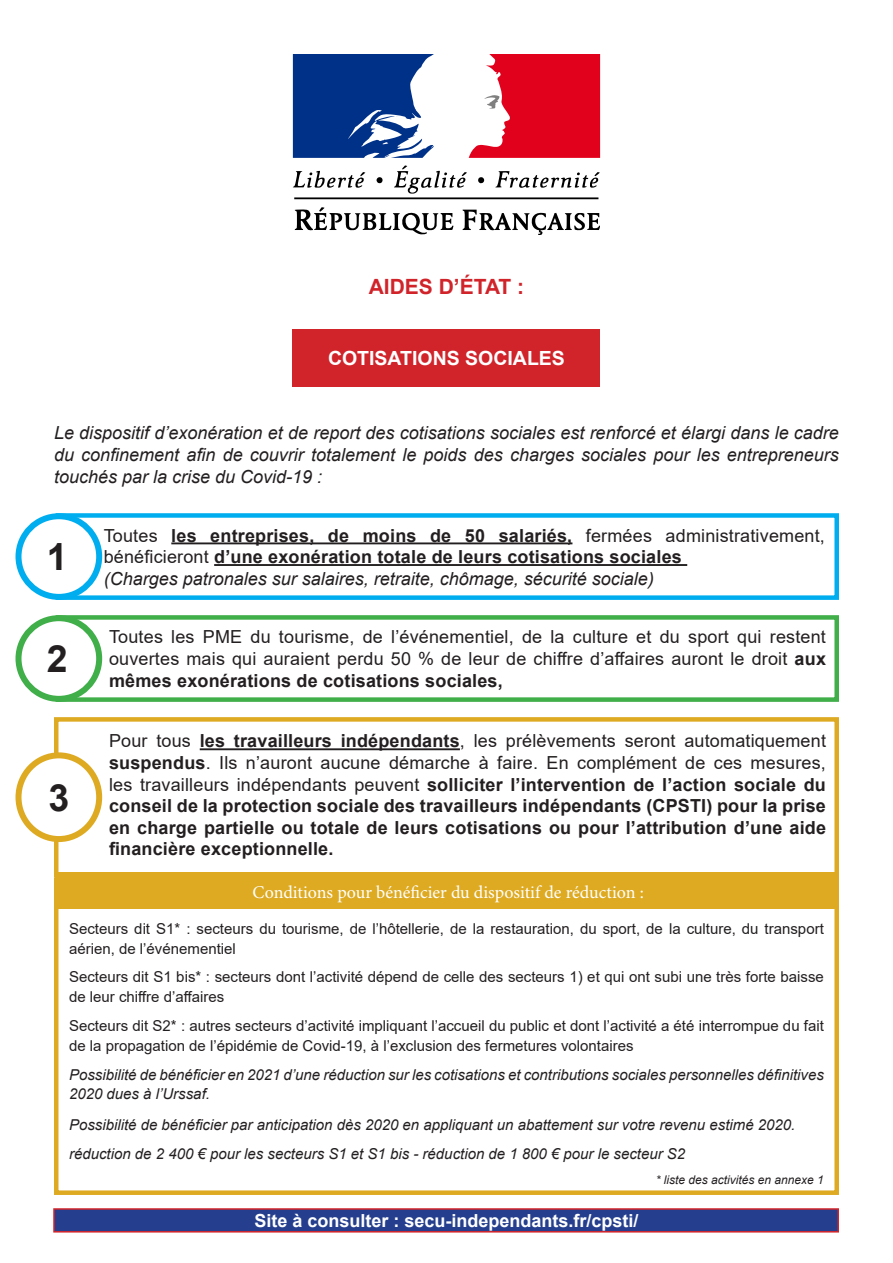
<style>
.page{position:relative;width:893px;height:1263px;background:#fff}
.page>*{position:absolute;margin:0;border:0;box-sizing:border-box;transform-origin:0 0}
.t1{font:700 37.5px "Arial";color:#231f20}
.t2{font:700 21px "Arial";color:#d1232a}
.t3{font:700 19.5px "Arial";color:#fff}
.t4{font:700 18px/21.6px "Arial";letter-spacing:.01em;color:#231f20;text-align:justify}
.t5{font:italic 18px/21.6px "Arial";color:#231f20;text-align:justify}
.t6{font:18px/21.6px "Arial";letter-spacing:.01em;color:#231f20;text-align:justify}
.t7{font:18px "Minion Pro";color:#fff}
.t8{font:700 18px "Arial";color:#fff}
.t9{font:15px/19.8px "Arial";color:#231f20}
.t10{font:italic 15px/19.8px "Arial";color:#231f20}
.t11{font:italic 12px "Arial";color:#231f20}
.s1{font-weight:400}
.s2{font-weight:400;font-style:italic}
.s3{font-weight:700}
</style>
<div class="page">
<div style="left:293px;top:330px;width:307px;height:57px;background:#d1232a"></div>
<div style="left:56px;top:513px;width:783px;height:87px;border:4px solid #00aeef"></div>
<div style="left:54px;top:717px;width:785px;height:160px;border:4px solid #deaa22"></div>
<div style="left:19px;top:516px;width:80px;height:81px;background:#fff;border-radius:50%"></div>
<div style="left:16px;top:513px;width:86px;height:87px;border:6px solid #00aeef;border-radius:50%"></div>
<div style="left:19px;top:755px;width:80px;height:84px;background:#fff;border-radius:50%"></div>
<div style="left:16px;top:752px;width:86px;height:90px;border:6px solid #deaa22;border-radius:50%"></div>
<div style="left:56px;top:615px;width:783px;height:87px;border:4px solid #40ae49"></div>
<div style="left:19px;top:618px;width:80px;height:81px;background:#fff;border-radius:50%"></div>
<div style="left:16px;top:615px;width:86px;height:87px;border:6px solid #40ae49;border-radius:50%"></div>
<div style="left:53px;top:1208px;width:786px;height:24px;background:#253f8e;border:2px solid #d1232a"></div>
<svg style="left:293px;top:165px;width:307px;height:70px"></svg>
<svg style="left:293px;top:54px;width:141px;height:104px"></svg>
<svg style="left:469px;top:54px;width:131px;height:104px"></svg>
<hr style="left:200px;top:748px;width:260px;height:2px;background:#231f20">
<hr style="left:171px;top:542px;width:401px;height:2px;background:#231f20">
<hr style="left:214px;top:564px;width:473px;height:2px;background:#231f20">
<div style="left:56px;top:873px;width:783px;height:36px;background:#deaa22"></div>
<div style="left:54px;top:877px;width:785px;height:318px;border:4px solid #deaa22"></div>
<p class="t2" style="left:369px;top:272px;width:157px">AIDES D’ÉTAT :</p>
<p class="t3" style="left:328px;top:345px;width:238px">COTISATIONS SOCIALES</p>
<p class="t5" style="left:54px;top:423px;width:786px">Le dispositif d’exonération et de report des cotisations sociales est renforcé et élargi dans le cadre du confinement afin de couvrir totalement le poids des charges sociales pour les entrepreneurs touchés par la crise du Covid-19 :</p>
<h1 class="t1" style="left:47px;top:531px;width:22px">1</h1>
<h1 class="t1" style="left:47px;top:632px;width:22px">2</h1>
<h1 class="t1" style="left:48px;top:771px;width:22px">3</h1>
<p class="t4" style="left:104px;top:525px;width:723px;text-align:left"><span class="s1">Toutes</span> les entreprises, de moins de 50 salariés, <span class="s1">fermées administrativement, bénéficieront</span> d’une exonération totale de leurs cotisations sociales<br><span class="s2">(Charges patronales sur salaires, retraite, chômage, sécurité sociale)</span></p>
<p class="t6" style="left:109px;top:626px;width:718px">Toutes les PME du tourisme, de l’événementiel, de la culture et du sport qui restent ouvertes mais qui auraient perdu 50 % de leur de chiffre d’affaires auront le droit <span class="s3">aux mêmes exonérations de cotisations sociales,</span></p>
<p class="t4" style="left:109px;top:730px;width:718px"><span class="s1">Pour tous</span> les travailleurs indépendants<span class="s1">, les prélèvements seront automatiquement </span>suspendus<span class="s1">. Ils n’auront aucune démarche à faire. En complément de ces mesures, les travailleurs indépendants peuvent</span> solliciter l’intervention de l’action sociale du conseil de la protection sociale des travailleurs indépendants (CPSTI) pour la prise en charge partielle ou totale de leurs cotisations ou pour l’attribution d’une aide financière exceptionnelle.</p>
<p class="t7" style="left:252px;top:881px;width:393px">Conditions pour bénéficier du dispositif de réduction :</p>
<p class="t9" style="left:69px;top:918px;width:756px">Secteurs dit S1* : secteurs du tourisme, de l’hôtellerie, de la restauration, du sport, de la culture, du transport aérien, de l’événementiel</p>
<p class="t9" style="left:69px;top:967px;width:756px">Secteurs dit S1 bis* : secteurs dont l’activité dépend de celle des secteurs 1) et qui ont subi une très forte baisse de leur chiffre d’affaires</p>
<p class="t9" style="left:69px;top:1016px;width:756px">Secteurs dit S2* : autres secteurs d’activité impliquant l’accueil du public et dont l’activité a été interrompue du fait de la propagation de l’épidémie de Covid-19, à l’exclusion des fermetures volontaires</p>
<p class="t10" style="left:69px;top:1064px;width:756px">Possibilité de bénéficier en 2021 d’une réduction sur les cotisations et contributions sociales personnelles définitives<br>2020 dues à l’Urssaf.</p>
<p class="t10" style="left:69px;top:1110px;width:728px;line-height:28.8px">Possibilité de bénéficier par anticipation dès 2020 en appliquant un abattement sur votre revenu estimé 2020. réduction de 2 400 € pour les secteurs S1 et S1 bis - réduction de 1 800 € pour le secteur S2</p>
<p class="t11" style="left:656px;top:1172px;width:170px">* liste des activités en annexe 1</p>
<p class="t8" style="left:254px;top:1208px;width:386px">Site à consulter : secu-independants.fr/cpsti/</p>
</div>
